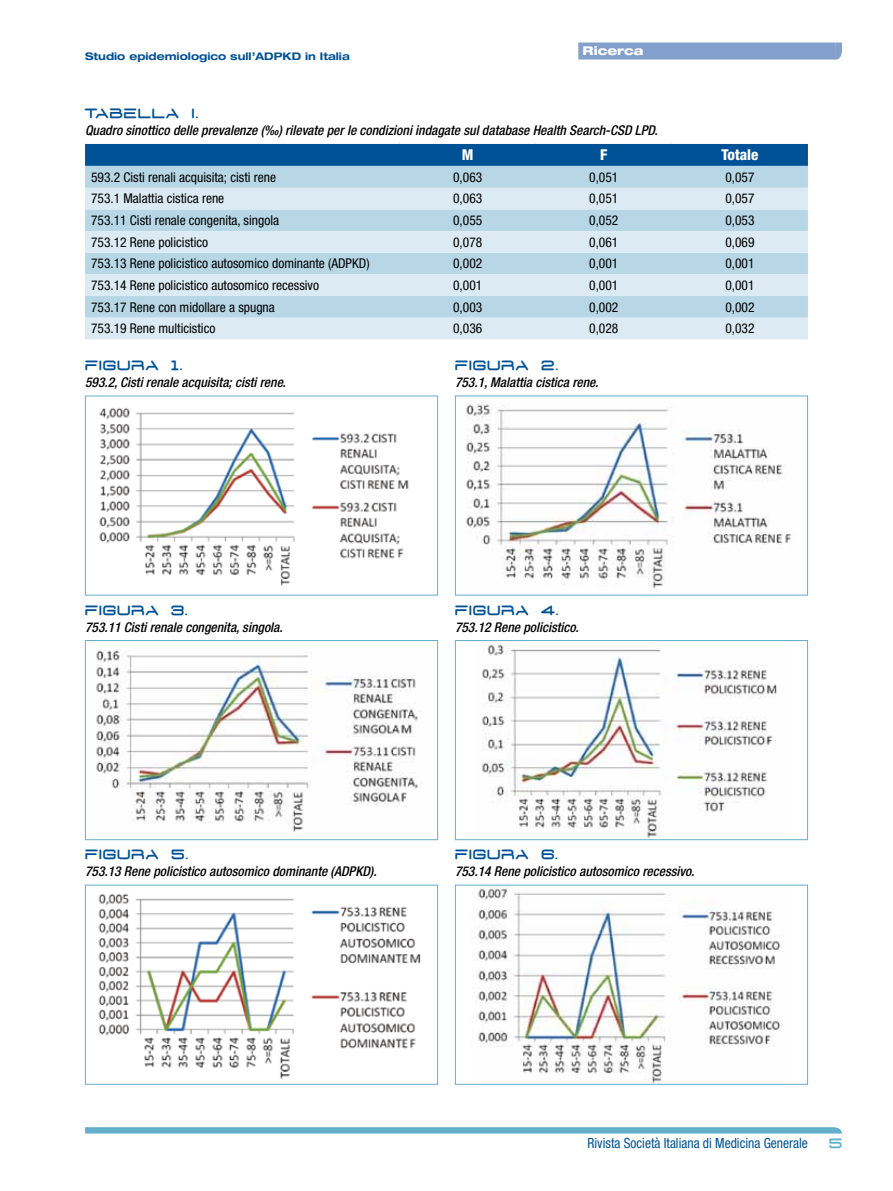
<style>
.page{position:relative;width:893px;height:1191px;background:#fff}
.page>*{position:absolute;margin:0;border:0;box-sizing:border-box;transform-origin:0 0}
.t1{font:800 condensed 15px "Helvetica Neue LT Std";color:#fff}
.t2{font:condensed 14.1px "Helvetica Neue LT Std";color:#005296;scale:.96 1}
.t3{font:condensed 13.5px "Helvetica Neue LT Std";color:#000}
.t4{font:italic 500 condensed 13.5px "Helvetica Neue LT Std";color:#000}
.t5{font:13.5px "D3 Euronism Bold";letter-spacing:.115em;color:#005296}
.t6{font:13.5px "D3 Euronism Bold";color:#62b0cb}
.t7{font:800 expanded 12px "Helvetica Neue LT Std";color:#fff}
.t8{font:700 expanded 10.5px "Helvetica Neue LT Std";color:#005296}
</style>
<div class="page">
<svg style="left:836px;top:43px;width:6px;height:17px"></svg>
<div style="left:578px;top:43px;width:258px;height:17px;background:#82a0cb"></div>
<svg style="left:85px;top:1127px;width:757px;height:6px;background:#67b2cc"></svg>
<div style="left:85px;top:144px;width:723px;height:22px;background:#005296"></div>
<div style="left:85px;top:166px;width:723px;height:22px;background:#b7d7e6"></div>
<svg style="left:85px;top:188px;width:723px;height:151px;background:#cce2ed"></svg>
<img style="left:99px;top:407px;width:310px;height:179px">
<div style="left:85px;top:395px;width:353px;height:200px;border:1px solid #62b0cb"></div>
<img style="left:96px;top:650px;width:322px;height:183px">
<div style="left:85px;top:640px;width:353px;height:200px;border:1px solid #62b0cb"></div>
<img style="left:98px;top:893px;width:323px;height:186px">
<div style="left:85px;top:884px;width:353px;height:200px;border:1px solid #62b0cb"></div>
<img style="left:466px;top:404px;width:326px;height:187px">
<div style="left:455px;top:395px;width:353px;height:200px;border:1px solid #62b0cb"></div>
<img style="left:482px;top:644px;width:296px;height:194px">
<div style="left:455px;top:640px;width:353px;height:200px;border:1px solid #62b0cb"></div>
<img style="left:473px;top:886px;width:310px;height:196px">
<div style="left:455px;top:884px;width:353px;height:200px;border:1px solid #62b0cb"></div>
<p class="t8" style="left:85px;top:49px;width:266px">Studio epidemiologico sull’ADPKD in Italia</p>
<p class="t7" style="left:583px;top:43px;width:63px">Ricerca</p>
<p class="t5" style="left:85px;top:108px;width:115px">TABELLA I.</p>
<p class="t4" style="left:85px;top:122px;width:574px">Quadro sinottico delle prevalenze (‰) rilevate per le condizioni indagate sul database Health Search-CSD LPD.</p>
<p class="t1" style="left:462px;top:145px;width:13px">M</p>
<p class="t1" style="left:600px;top:145px;width:9px">F</p>
<p class="t1" style="left:721px;top:145px;width:38px">Totale</p>
<p class="t3" style="left:91px;top:169px;width:187px">593.2 Cisti renali acquisita; cisti rene</p>
<p class="t3" style="left:453px;top:169px;width:31px">0,063</p>
<p class="t3" style="left:589px;top:169px;width:31px">0,051</p>
<p class="t3" style="left:725px;top:169px;width:31px">0,057</p>
<p class="t3" style="left:91px;top:191px;width:135px">753.1 Malattia cistica rene</p>
<p class="t3" style="left:453px;top:191px;width:31px">0,063</p>
<p class="t3" style="left:589px;top:191px;width:31px">0,051</p>
<p class="t3" style="left:725px;top:191px;width:31px">0,057</p>
<p class="t3" style="left:91px;top:212px;width:190px">753.11 Cisti renale congenita, singola</p>
<p class="t3" style="left:453px;top:212px;width:31px">0,055</p>
<p class="t3" style="left:589px;top:212px;width:31px">0,052</p>
<p class="t3" style="left:725px;top:212px;width:31px">0,053</p>
<p class="t3" style="left:91px;top:234px;width:119px">753.12 Rene policistico</p>
<p class="t3" style="left:453px;top:234px;width:31px">0,078</p>
<p class="t3" style="left:589px;top:234px;width:31px">0,061</p>
<p class="t3" style="left:725px;top:234px;width:31px">0,069</p>
<p class="t3" style="left:91px;top:256px;width:280px">753.13 Rene policistico autosomico dominante (ADPKD)</p>
<p class="t3" style="left:453px;top:256px;width:31px">0,002</p>
<p class="t3" style="left:589px;top:256px;width:31px">0,001</p>
<p class="t3" style="left:725px;top:256px;width:31px">0,001</p>
<p class="t3" style="left:91px;top:277px;width:230px">753.14 Rene policistico autosomico recessivo</p>
<p class="t3" style="left:453px;top:277px;width:31px">0,001</p>
<p class="t3" style="left:589px;top:277px;width:31px">0,001</p>
<p class="t3" style="left:725px;top:277px;width:31px">0,001</p>
<p class="t3" style="left:91px;top:299px;width:185px">753.17 Rene con midollare a spugna</p>
<p class="t3" style="left:453px;top:299px;width:31px">0,003</p>
<p class="t3" style="left:589px;top:299px;width:31px">0,002</p>
<p class="t3" style="left:725px;top:299px;width:31px">0,002</p>
<p class="t3" style="left:91px;top:321px;width:126px">753.19 Rene multicistico</p>
<p class="t3" style="left:453px;top:321px;width:31px">0,036</p>
<p class="t3" style="left:589px;top:321px;width:31px">0,028</p>
<p class="t3" style="left:725px;top:321px;width:31px">0,032</p>
<p class="t5" style="left:85px;top:360px;width:99px">FIGURA 1.</p>
<p class="t4" style="left:85px;top:374px;width:202px">593.2, Cisti renale acquisita; cisti rene.</p>
<p class="t5" style="left:455px;top:360px;width:105px">FIGURA 2.</p>
<p class="t4" style="left:455px;top:374px;width:145px">753.1, Malattia cistica rene.</p>
<p class="t5" style="left:85px;top:605px;width:104px">FIGURA 3.</p>
<p class="t4" style="left:85px;top:619px;width:199px">753.11 Cisti renale congenita, singola.</p>
<p class="t5" style="left:455px;top:605px;width:105px">FIGURA 4.</p>
<p class="t4" style="left:455px;top:619px;width:125px">753.12 Rene policistico.</p>
<p class="t5" style="left:85px;top:849px;width:105px">FIGURA 5.</p>
<p class="t4" style="left:85px;top:863px;width:293px">753.13 Rene policistico autosomico dominante (ADPKD).</p>
<p class="t5" style="left:455px;top:849px;width:105px">FIGURA 6.</p>
<p class="t4" style="left:455px;top:863px;width:241px">753.14 Rene policistico autosomico recessivo.</p>
<p class="t2" style="left:587px;top:1134px;width:231px">Rivista Società Italiana di Medicina Generale</p>
<p class="t6" style="left:829px;top:1137px;width:14px">5</p>
</div>
